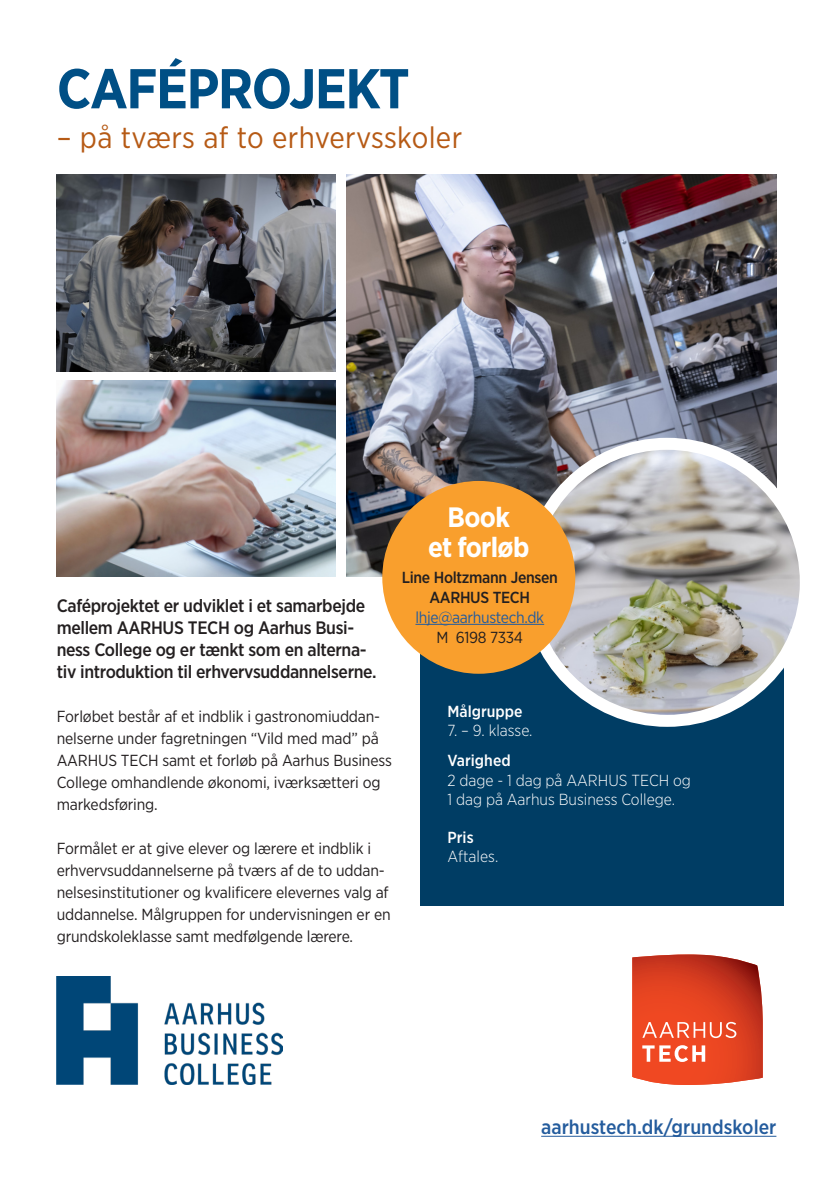
<style>
.page{position:relative;width:840px;height:1191px;background:#fff}
.page>*{position:absolute;margin:0;border:0;box-sizing:border-box;transform-origin:0 0}
.t1{font:700 56px "Gotham Narrow";letter-spacing:-.025em;color:#004f85}
.t2{font:30px "Gotham Narrow";letter-spacing:.01em;color:#b65a15}
.t3{font:700 28px "Gotham Narrow";letter-spacing:-.025em;color:#fff}
.t4{font:500 20px "Gotham Narrow";color:#245c9d}
.t5{font:500 18px/22px "Gotham Narrow";letter-spacing:-.02em;color:#231f20}
.t6{font:16px/22px "Gotham Narrow";letter-spacing:-.01em;color:#231f20}
.infoboks{font:300 16px/19.2px "Gotham Narrow";color:#fff}
.t7{font:500 16px/20px "Gotham Narrow";letter-spacing:-.02em;color:#231f20;text-align:center}
.infoboks-2{font:500 16px "Gotham Narrow";color:#fff}
.t8{font:16px "Gotham Narrow";letter-spacing:-.02em;color:#245c9d}
.Brød{font:300 16px "Gotham Narrow";color:#fff}
</style>
<div class="page">
<img style="left:346px;top:174px;width:430px;height:403px">
<img style="left:57px;top:174px;width:279px;height:198px">
<img style="left:57px;top:381px;width:279px;height:196px">
<hr style="left:541px;top:1135px;width:235px;height:1px;background:#245c9d">
<svg style="left:632px;top:954px;width:130px;height:131px;background:#df5134"></svg>
<img style="left:57px;top:976px;width:226px;height:109px">
<div style="left:420px;top:551px;width:362px;height:354px;background:#003d64"></div>
<img style="left:528px;top:444px;width:277px;height:277px;border-radius:138px">
<div style="left:522px;top:438px;width:289px;height:289px;border:12px solid #fff;border-radius:50%"></div>
<div style="left:382px;top:481px;width:193px;height:193px;background:#f99f2d;border-radius:50%"></div>
<hr style="left:415px;top:624px;width:129px;height:1px;background:#245c9d">
<p class="t1" style="left:57px;top:53px;width:354px">CAFÉPROJEKT</p>
<p class="t2" style="left:57px;top:118px;width:407px">– på tværs af to erhvervsskoler</p>
<p class="t5" style="left:57px;top:594px;width:321px">Caféprojektet er udviklet i et samarbejde mellem AARHUS TECH og Aarhus Busi&shy;ness College og er tænkt som en alterna&shy;tiv introduktion til erhvervsuddannelserne.</p>
<p class="t6" style="left:57px;top:704px;width:336px">Forløbet består af et indblik i gastronomiuddan&shy;nelserne under fagretningen “Vild med mad” på AARHUS TECH samt et forløb på Aarhus Business College omhandlende økonomi, iværksætteri og markedsføring.</p>
<p class="t6" style="left:57px;top:836px;width:335px">Formålet er at give elever og lærere et indblik i erhvervsuddannelserne på tværs af de to uddan&shy;nelsesinstitutioner og kvalificere elevernes valg af uddannelse. Målgruppen for undervisningen er en grundskoleklasse samt medfølgende lærere.</p>
<p class="t3" style="left:447px;top:499px;width:64px">Book</p>
<p class="t3" style="left:428px;top:529px;width:103px">et forløb</p>
<p class="t7" style="left:401px;top:567px;width:157px">Line Holtzmann Jensen<br>AARHUS TECH</p>
<p class="t8" style="left:415px;top:607px;width:130px">lhje@aarhustech.dk</p>
<p class="t6" style="left:436px;top:626px;width:88px">M 6198 7334</p>
<p class="infoboks-2" style="left:447px;top:701px;width:76px">Målgruppe</p>
<p class="infoboks" style="left:447px;top:720px;width:86px">7. – 9. klasse.</p>
<p class="infoboks-2" style="left:447px;top:750px;width:65px">Varighed</p>
<p class="infoboks" style="left:447px;top:770px;width:245px">2 dage - 1 dag på AARHUS TECH og<br>1 dag på Aarhus Business College.</p>
<p class="infoboks-2" style="left:447px;top:827px;width:28px">Pris</p>
<p class="Brød" style="left:447px;top:847px;width:52px">Aftales.</p>
<p class="t4" style="left:541px;top:1114px;width:236px">aarhustech.dk/grundskoler</p>
</div>
